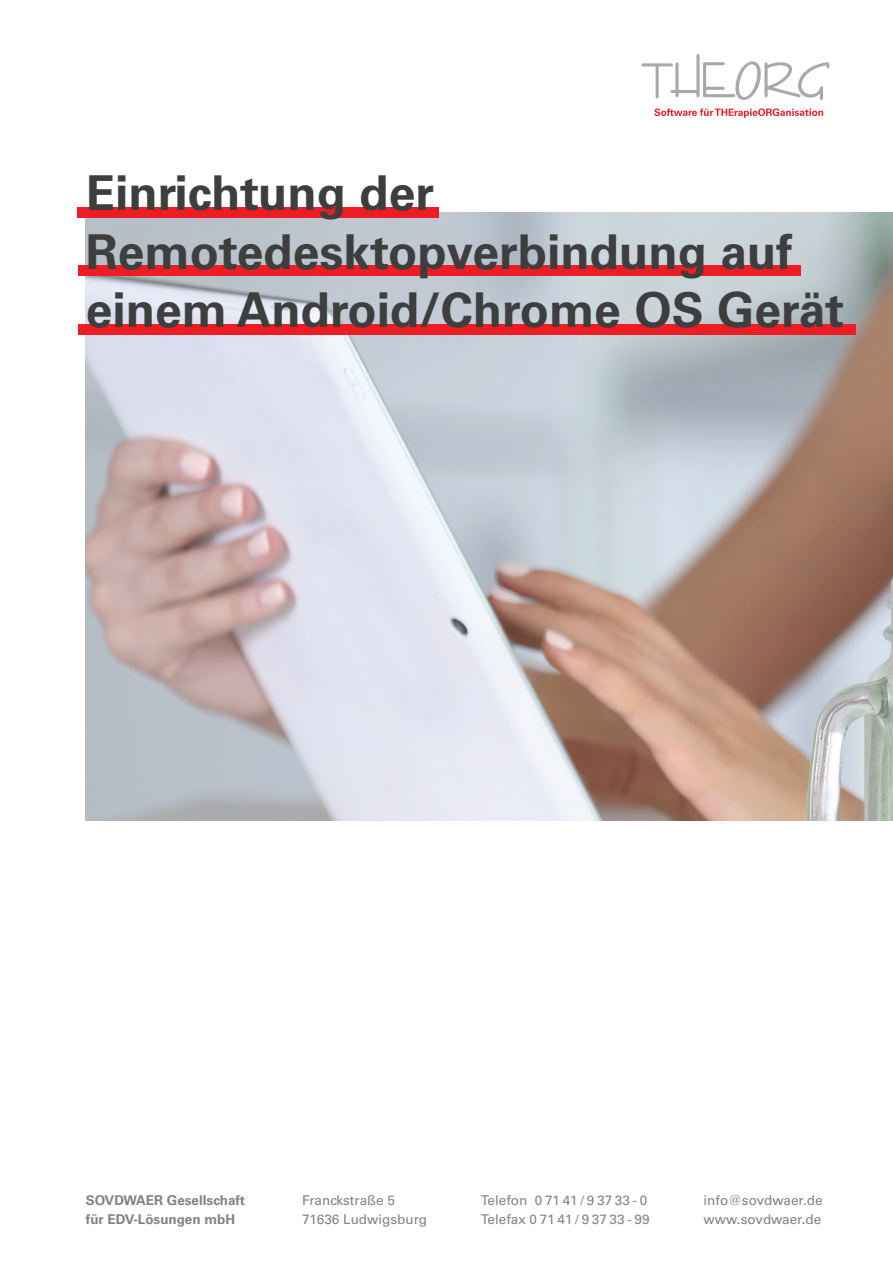
<style>
.page{position:relative;width:893px;height:1263px;background:#fff}
.page>*{position:absolute;margin:0;border:0;box-sizing:border-box;transform-origin:0 0}
.t1{font:700 48px/58.5px "Univers LT Pro 65";color:#3e3e3f}
.t2{font:13.5px/19.5px "Univers LT Pro 55 Roman";color:#808285}
.t3{font:700 13.5px/19.5px "Univers LT Pro 65";color:#808285}
</style>
<div class="page">
<img style="left:86px;top:212px;width:807px;height:608px">
<svg style="left:641px;top:54px;width:189px;height:46px"></svg>
<svg style="left:654px;top:108px;width:169px;height:10px"></svg>
<div style="left:78px;top:207px;width:361px;height:10px;background:#ee1d23"></div>
<div style="left:78px;top:265px;width:722px;height:11px;background:#ee1d23"></div>
<div style="left:78px;top:324px;width:777px;height:10px;background:#ee1d23"></div>
<h1 class="t1" style="left:86px;top:161px;width:760px">Einrichtung der<br>Remotedesktopverbindung auf einem Android/Chrome OS Gerät</h1>
<p class="t3" style="left:86px;top:1189px;width:161px">SOVDWAER Gesellschaft für EDV-Lösungen mbH</p>
<p class="t2" style="left:703px;top:1189px;width:121px">info@sovdwaer.de www.sovdwaer.de</p>
<p class="t2" style="left:302px;top:1189px;width:127px">Franckstraße 5<br>71636 Ludwigsburg</p>
<p class="t2" style="left:481px;top:1189px;width:170px">Telefon 0 71 41 / 9 37 33 - 0<br>Telefax 0 71 41 / 9 37 33 - 99</p>
</div>
